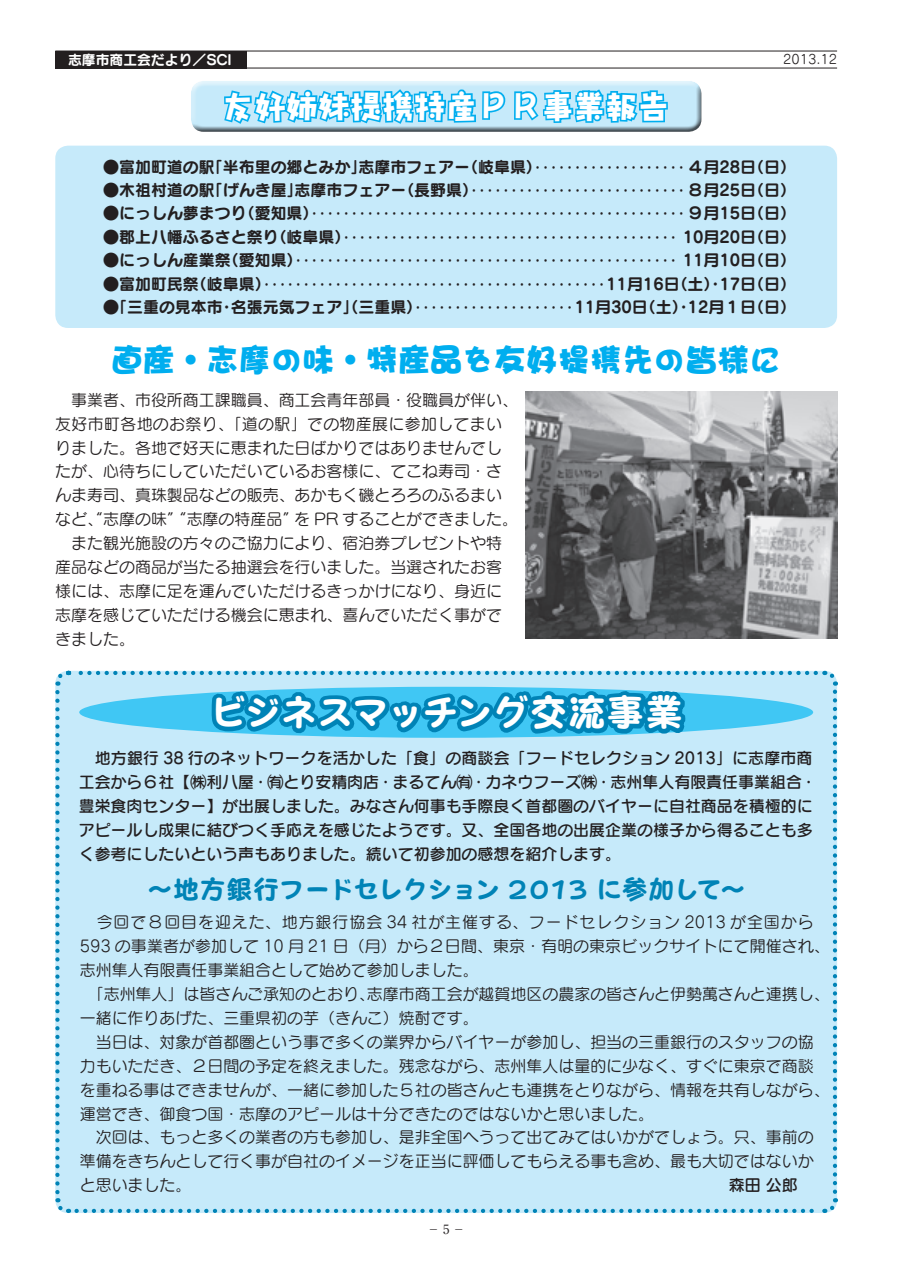
<style>
.page{position:relative;width:902px;height:1280px;background:#fff}
.page>*{position:absolute;margin:0;border:0;box-sizing:border-box;transform-origin:0 0}
.t1{font:38.25px "Pop Joy CID B";letter-spacing:-.06em;color:#fff}
.t2{font:31.95px "DF Brush SQ Std W12";color:#00aeef}
.t3{font:700 31.95px "Taka Roman";color:#fff}
.t4{font:26.55px "Pop Joy CID B";letter-spacing:-.04em;color:#0083b6}
.t5{font:15.9px/23.9px "Seurat CID M";color:#231f20}
.t6{font:15.9px/23.4px "Seurat CID B";color:#231f20}
.t7{font:15.9px/23.9px "Seurat CID DB";color:#231f20}
.t8{font:15.9px "Seurat CID M";letter-spacing:.06em;color:#231f20}
.t9{font:15.9px "Seurat CID M";letter-spacing:.02em;color:#231f20}
.t10{font:13.8px "Seurat CID B";color:#fff}
.t11{font:12.75px "Seurat CID M";color:#231f20}
.t12{font:300 12.75px "Ryumin Pro";color:#231f20}
.s1{font-weight:400}
</style>
<div class="page">
<div style="left:55px;top:51px;width:192px;height:17px;background:#231f20"></div>
<hr style="left:55px;top:51px;width:782px;height:1px;background:#231f20">
<hr style="left:55px;top:68px;width:782px;height:1px;background:#231f20">
<div style="left:55px;top:146px;width:782px;height:182px;background:#c6eafa;border-radius:13px"></div>
<div style="left:189px;top:78px;width:513px;height:48px;background:#fff;opacity:.75"></div>
<div style="left:189px;top:83px;width:513px;height:49px;background:#231f20;opacity:.75"></div>
<svg style="left:222px;top:87px;width:447px;height:39px;background:#5cc9f3"></svg>
<img style="left:526px;top:392px;width:311px;height:242px">
<svg style="left:55px;top:634px;width:783px;height:579px;background:#bce5f6"></svg>
<p class="t10" style="left:68px;top:50px;width:165px">志摩市商工会だより／SCI</p>
<h2 class="t3" style="left:223px;top:91px;width:448px">友好姉妹提携特産ＰＲ事業報告</h2>
<p class="t11" style="left:783px;top:51px;width:55px">2013.12</p>
<p class="t6" style="left:103px;top:154px;width:113px">●富加町道の駅</p>
<p class="t6" style="left:462px;top:154px;width:335px">（岐阜県）･･･････････････････４月28 （日日(</p>
<p class="t6" style="left:207px;top:154px;width:161px">「半布里の郷とみか」</p>
<p class="t6" style="left:358px;top:154px;width:113px">志摩市フェアー</p>
<p class="t6" style="left:207px;top:177px;width:97px">「げんき屋」</p>
<p class="t6" style="left:103px;top:177px;width:113px">●木祖村道の駅</p>
<p class="t6" style="left:398px;top:177px;width:399px">（長野県）･･･････････････････････････８月25 （日日(</p>
<p class="t6" style="left:294px;top:177px;width:113px">志摩市フェアー</p>
<p class="t6" style="left:103px;top:201px;width:145px">●にっしん夢まつり</p>
<p class="t6" style="left:239px;top:201px;width:559px">（愛知県）･･･････････････････････････････････････････････９月15 （日日(</p>
<p class="t6" style="left:223px;top:224px;width:574px;text-indent:-120px">●郡上八幡ふるさと祭り<br>（愛知県）････････････････････････････････････････････････ 11月10 （日日(</p>
<p class="t6" style="left:271px;top:224px;width:527px">（岐阜県）･･････････････････････････････････････････ 10月20 （日日(</p>
<p class="t6" style="left:103px;top:248px;width:129px">●にっしん産業祭</p>
<p class="t6" style="left:191px;top:271px;width:534px">（岐阜県）･･･････････････････････････････････････････11月16 （日土）・</p>
<p class="t6" style="left:719px;top:271px;width:78px">17 （日日(</p>
<p class="t6" style="left:103px;top:271px;width:97px">●富加町民祭</p>
<p class="t6" style="left:231px;top:294px;width:462px">名張元気フェア」（三重県）････････････････････11月30 （日土）・</p>
<p class="t6" style="left:687px;top:294px;width:110px">12月１（日日(</p>
<p class="t6" style="left:103px;top:294px;width:121px">●「三重の見本市</p>
<p class="t6" style="left:219px;top:294px;width:17px">・</p>
<h2 class="t2" style="left:111px;top:342px;width:671px">直産・志摩の味・特産品を友好提携先の皆様に</h2>
<p class="t5" style="left:55px;top:387px;width:464px">　事業者、市役所商工課職員、商工会青年部員・役職員が伴い、</p>
<p class="t9" style="left:55px;top:413px;width:448px">友好市町各地のお祭り、「道の駅」での物産展に参加してまい</p>
<p class="t5" style="left:55px;top:435px;width:448px">りました。各地で好天に恵まれた日ばかりではありませんでし</p>
<p class="t5" style="left:55px;top:459px;width:448px">たが、心待ちにしていただいているお客様に、てこね寿司・さ</p>
<p class="t5" style="left:55px;top:483px;width:448px">んま寿司、真珠製品などの販売、あかもく磯とろろのふるまい</p>
<p class="t5" style="left:294px;top:507px;width:225px">を PR することができました。</p>
<p class="t5" style="left:55px;top:507px;width:448px">など、“志摩の味”“志摩の特産品”<br>　また観光施設の方々のご協力により、宿泊券プレゼントや特産品などの商品が当たる抽選会を行いました。当選されたお客様には、志摩に足を運んでいただけるきっかけになり、身近に志摩を感じていただける機会に恵まれ、喜んでいただく事ができました。</p>
<h1 class="t1" style="left:209px;top:689px;width:476px">ビジネスマッチング交流事業</h1>
<p class="t7" style="left:79px;top:746px;width:739px">　地方銀行 38 行のネットワークを活かした「食」の商談会「フードセレクション 2013」に志摩市商工会から６社【㈱利八屋・㈲とり安精肉店・まるてん㈲・カネウフーズ㈱・志州隼人有限責任事業組合・豊栄食肉センター】が出展しました。みなさん何事も手際良く首都圏のバイヤーに自社商品を積極的にアピールし成果に結びつく手応えを感じたようです。又、全国各地の出展企業の様子から得ることも多く参考にしたいという声もありました。続いて初参加の感想を紹介します。</p>
<h3 class="t4" style="left:146px;top:873px;width:601px">〜地方銀行フードセレクション 2013 に参加して〜</h3>
<p class="t8" style="left:80px;top:912px;width:735px">　今回で８回目を迎えた、地方銀行協会 34 社が主催する、フードセレクション 2013 が全国から</p>
<p class="t5" style="left:80px;top:934px;width:751px">593 の事業者が参加して 10 月 21 日（月）から２日間、東京・有明の東京ビックサイトにて開催され、</p>
<p class="t5" style="left:80px;top:957px;width:400px">志州隼人有限責任事業組合として始めて参加しました。</p>
<p class="t5" style="left:367px;top:981px;width:464px">志摩市商工会が越賀地区の農家の皆さんと伊勢萬さんと連携し、</p>
<p class="t5" style="left:80px;top:981px;width:751px">　「志州隼人」は皆さんご承知のとおり、<br>一緒に作りあげた、三重県初の芋（きんこ）焼酎です。<br>　当日は、対象が首都圏という事で多くの業界からバイヤーが参加し、担当の三重銀行のスタッフの協力もいただき、２日間の予定を終えました。残念ながら、志州隼人は量的に少なく、すぐに東京で商談を重ねる事はできませんが、一緒に参加した５社の皆さんとも連携をとりながら、情報を共有しながら、運営でき、御食つ国・志摩のアピールは十分できたのではないかと思いました。<br>　次回は、もっと多くの業者の方も参加し、是非全国へうって出てみてはいかがでしょう。只、事前の準備をきちんとして行く事が自社のイメージを正当に評価してもらえる事も含め、最も大切ではないか</p>
<p class="t7" style="left:728px;top:1173px;width:70px">森田公郎</p>
<p class="t5" style="left:80px;top:1173px;width:113px">と思いました。</p>
<p class="t12" style="left:427px;top:1219px;width:40px">− <span class="s1">5</span> −</p>
</div>
